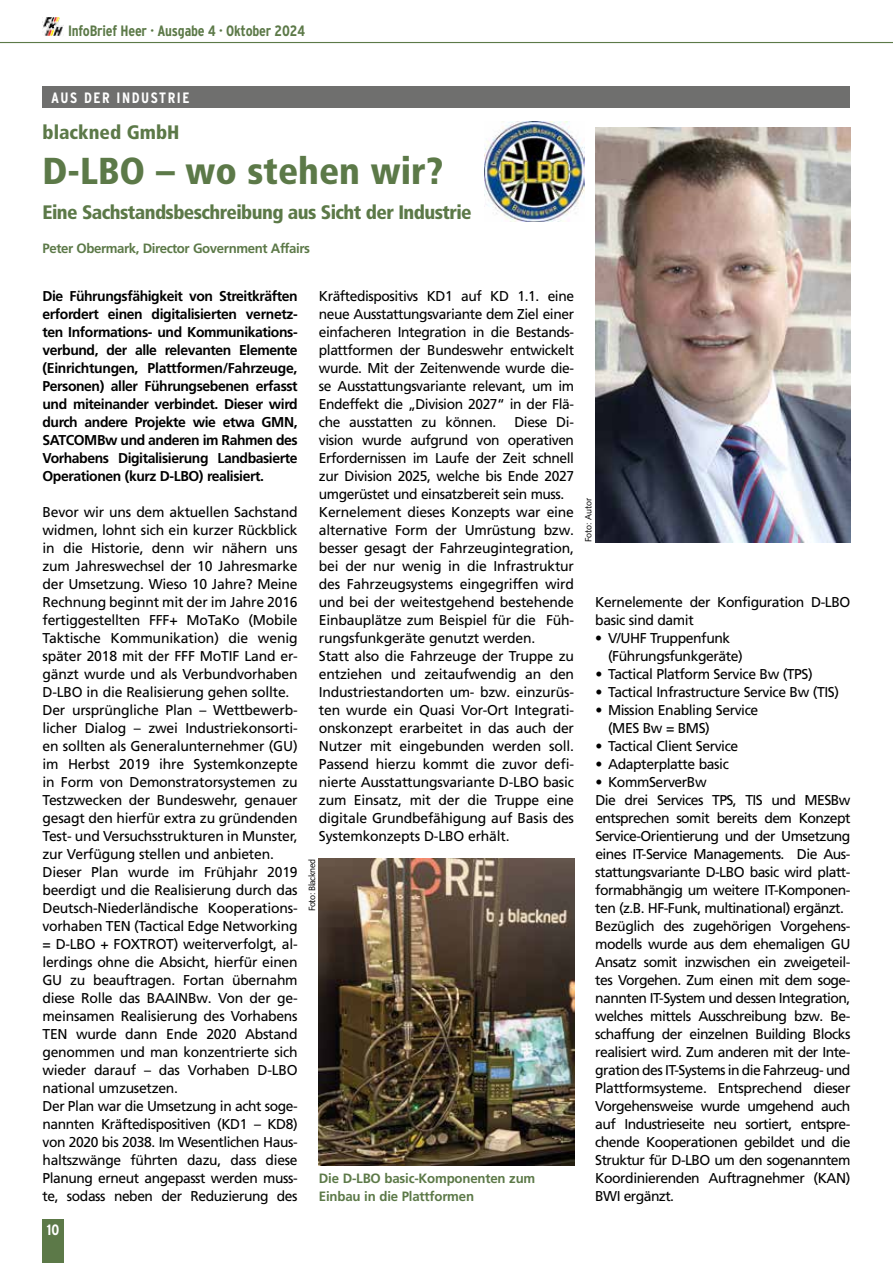
<style>
.page{position:relative;width:893px;height:1263px;background:#fff}
.page>*{position:absolute;margin:0;border:0;box-sizing:border-box;transform-origin:0 0}
.t1{font:900 condensed 37.5px "Frutiger";color:#5c7948}
.t2{font:900 condensed 19.5px "Frutiger";letter-spacing:-.03em;color:#5c7948}
.t3{font:900 condensed 19.5px "Frutiger";color:#5c7948}
.t4{font:700 condensed 15px "Interstate";letter-spacing:-.015em;color:#5c7948}
.t5{font:700 condensed 15px "Interstate";letter-spacing:.1em;color:#fff}
.t6{font:14.25px/18px "Frutiger LT Pro";letter-spacing:-.02em;color:#000}
.t7{font:14.25px/18px "Frutiger LT Pro";letter-spacing:-.04em;color:#000}
.t8{font:700 14.25px/18px "Frutiger";letter-spacing:-.03em;color:#000;text-align:justify}
.t9{font:14.25px/18px "Frutiger";letter-spacing:-.03em;color:#000}
.t10{font:700 13.5px/18px "Frutiger LT Pro";letter-spacing:-.015em;color:#5c7948}
.t11{font:700 13.5px "Frutiger";letter-spacing:-.03em;color:#5c7948}
.t12{font:9px "Syntax";letter-spacing:-.04em;color:#000}
.t13{font:9px "Syntax";color:#000}
</style>
<div class="page">
<hr style="left:0;top:42px;width:893px;height:1px;background:#5c7948">
<img style="left:43px;top:17px;width:21px;height:19px">
<div style="left:43px;top:1219px;width:21px;height:44px;background:#5c7948"></div>
<div style="left:43px;top:87px;width:807px;height:21px;background:#6f6f6e"></div>
<img style="left:595px;top:128px;width:255px;height:414px">
<img style="left:319px;top:859px;width:255px;height:306px">
<img style="left:484px;top:121px;width:101px;height:101px">
<p class="t4" style="left:68px;top:22px;width:239px">InfoBrief Heer · Ausgabe 4 · Oktober 2024</p>
<p class="t5" style="left:51px;top:90px;width:140px">AUS DER INDUSTRIE</p>
<h2 class="t3" style="left:43px;top:120px;width:139px">blackned GmbH</h2>
<h1 class="t1" style="left:43px;top:148px;width:402px">D-LBO – wo stehen wir?</h1>
<h2 class="t2" style="left:43px;top:200px;width:431px">Eine Sachstandsbeschreibung aus Sicht der Industrie</h2>
<p class="t11" style="left:43px;top:241px;width:269px">Peter Obermark, Director Government Affairs</p>
<p class="t8" style="left:43px;top:287px;width:257px">Die Führungsfähigkeit von Streitkräften erfordert einen digitalisierten vernetz&shy;ten Informations- und Kommunikations&shy;verbund, der alle relevanten Elemente (Einrichtungen, Plattformen/Fahrzeuge, Personen) aller Führungsebenen erfasst und miteinander verbindet. Dieser wird durch andere Projekte wie etwa GMN, SATCOMBw und anderen im Rahmen des Vorhabens Digitalisierung Landbasierte Operationen (kurz D-LBO) realisiert.</p>
<p class="t6" style="left:43px;top:503px;width:257px">Bevor wir uns dem aktuellen Sachstand widmen, lohnt sich ein kurzer Rückblick in die Historie, denn wir nähern uns zum Jahreswechsel der 10 Jahresmarke der Umsetzung. Wieso 10 Jahre? Meine Rechnung beginnt mit der im Jahre 2016 fertiggestellten FFF+ MoTaKo (Mobile Taktische Kommunikation) die wenig später 2018 mit der FFF MoTIF Land er&shy;gänzt wurde und als Verbundvorhaben D-LBO in die Realisierung gehen sollte.<br>Der ursprüngliche Plan – Wettbewerb&shy;licher Dialog – zwei Industriekonsorti&shy;en sollten als Generalunternehmer (GU) im Herbst 2019 ihre Systemkonzepte in Form von Demonstratorsystemen zu Testzwecken der Bundeswehr, genauer gesagt den hierfür extra zu gründenden Test- und Versuchsstrukturen in Munster, zur Verfügung stellen und anbieten.<br>Dieser Plan wurde im Frühjahr 2019 beerdigt und die Realisierung durch das Deutsch-Niederländische Kooperations&shy;vorhaben TEN (Tactical Edge Networking = D-LBO + FOXTROT) weiterverfolgt, al&shy;lerdings ohne die Absicht, hierfür einen GU zu beauftragen. Fortan übernahm diese Rolle das BAAINBw. Von der ge&shy;meinsamen Realisierung des Vorhabens TEN wurde dann Ende 2020 Abstand genommen und man konzentrierte sich wieder darauf – das Vorhaben D-LBO national umzusetzen.<br>Der Plan war die Umsetzung in acht soge&shy;nannten Kräftedispositiven (KD1 – KD8) von 2020 bis 2038. Im Wesentlichen Haus&shy;haltszwänge führten dazu, dass diese Planung erneut angepasst werden muss&shy;te, sodass neben der Reduzierung des</p>
<p class="t5" style="left:47px;top:1221px;width:14px">10</p>
<p class="t6" style="left:319px;top:287px;width:257px;text-align:justify">Kräftedispositivs KD1 auf KD 1.1. eine neue Ausstattungsvariante dem Ziel einer einfacheren Integration in die Bestands&shy;plattformen der Bundeswehr entwickelt wurde. Mit der Zeitenwende wurde die&shy;se Ausstattungsvariante relevant, um im Endeffekt die „Division 2027“ in der Flä&shy;che ausstatten zu können.</p>
<p class="t6" style="left:319px;top:413px;width:257px;text-indent:195px">Diese Di&shy;vision wurde aufgrund von operativen Erfordernissen im Laufe der Zeit schnell zur Division 2025, welche bis Ende 2027 umgerüstet und einsatzbereit sein muss.<br>Kernelement dieses Konzepts war eine alternative Form der Umrüstung bzw. besser gesagt der Fahrzeugintegration, bei der nur wenig in die Infrastruktur des Fahrzeugsystems eingegriffen wird und bei der weitestgehend bestehende Einbauplätze zum Beispiel für die Füh&shy;rungsfunkgeräte genutzt werden.<br>Statt also die Fahrzeuge der Truppe zu entziehen und zeitaufwendig an den Industriestandorten um- bzw. einzurüs&shy;ten wurde ein Quasi Vor-Ort Integrati&shy;onskonzept erarbeitet in das auch der Nutzer mit eingebunden werden soll.<br>Passend hierzu kommt die zuvor defi&shy;nierte Ausstattungsvariante D-LBO basic zum Einsatz, mit der die Truppe eine digitale Grundbefähigung auf Basis des Systemkonzepts D-LBO erhält.</p>
<p class="t12" style="left:307px;top:911px;width:54px;rotate:-90deg">Foto: Blackned</p>
<p class="t10" style="left:319px;top:1169px;width:218px">Die D-LBO basic-Komponenten zum<br>Einbau in die Plattformen</p>
<p class="t13" style="left:583px;top:542px;width:46px;rotate:-90deg">Foto: Autor</p>
<p class="t6" style="left:595px;top:593px;width:257px">Kernelemente der Konfiguration D-LBO basic sind damit</p>
<p class="t9" style="left:608px;top:629px;width:136px;text-indent:-13px">• V/UHF Truppenfunk (Führungsfunkgeräte)</p>
<p class="t9" style="left:595px;top:665px;width:219px">• Tactical Platform Service Bw (TPS)</p>
<p class="t9" style="left:595px;top:683px;width:245px">• Tactical Infrastructure Service Bw (TIS)</p>
<p class="t9" style="left:608px;top:701px;width:152px;text-indent:-13px">• Mission Enabling Service (MES Bw = BMS)</p>
<p class="t9" style="left:595px;top:737px;width:144px">• Tactical Client Service</p>
<p class="t9" style="left:595px;top:755px;width:135px">• Adapterplatte basic</p>
<p class="t9" style="left:595px;top:773px;width:113px">• KommServerBw</p>
<p class="t7" style="left:595px;top:791px;width:257px">Die drei Services TPS, TIS und MESBw entsprechen somit bereits dem Konzept Service-Orientierung und der Umsetzung eines IT-Service Managements. Die Aus&shy;stattungsvariante D-LBO basic wird platt&shy;formabhängig um weitere IT-Komponen&shy;ten (z.B. HF-Funk, multinational) ergänzt.<br>Bezüglich des zugehörigen Vorgehens&shy;modells wurde aus dem ehemaligen GU Ansatz somit inzwischen ein zweigeteil&shy;tes Vorgehen. Zum einen mit dem soge&shy;nannten IT-System und dessen Integration, welches mittels Ausschreibung bzw. Be&shy;schaffung der einzelnen Building Blocks realisiert wird. Zum anderen mit der Inte&shy;gration des IT-Systems in die Fahrzeug- und Plattformsysteme. Entsprechend dieser Vorgehensweise wurde umgehend auch auf Industrieseite neu sortiert, entspre&shy;chende Kooperationen gebildet und die Struktur für D-LBO um den sogenanntem Koordinierenden Auftragnehmer (KAN)<br>BWI ergänzt.</p>
</div>
